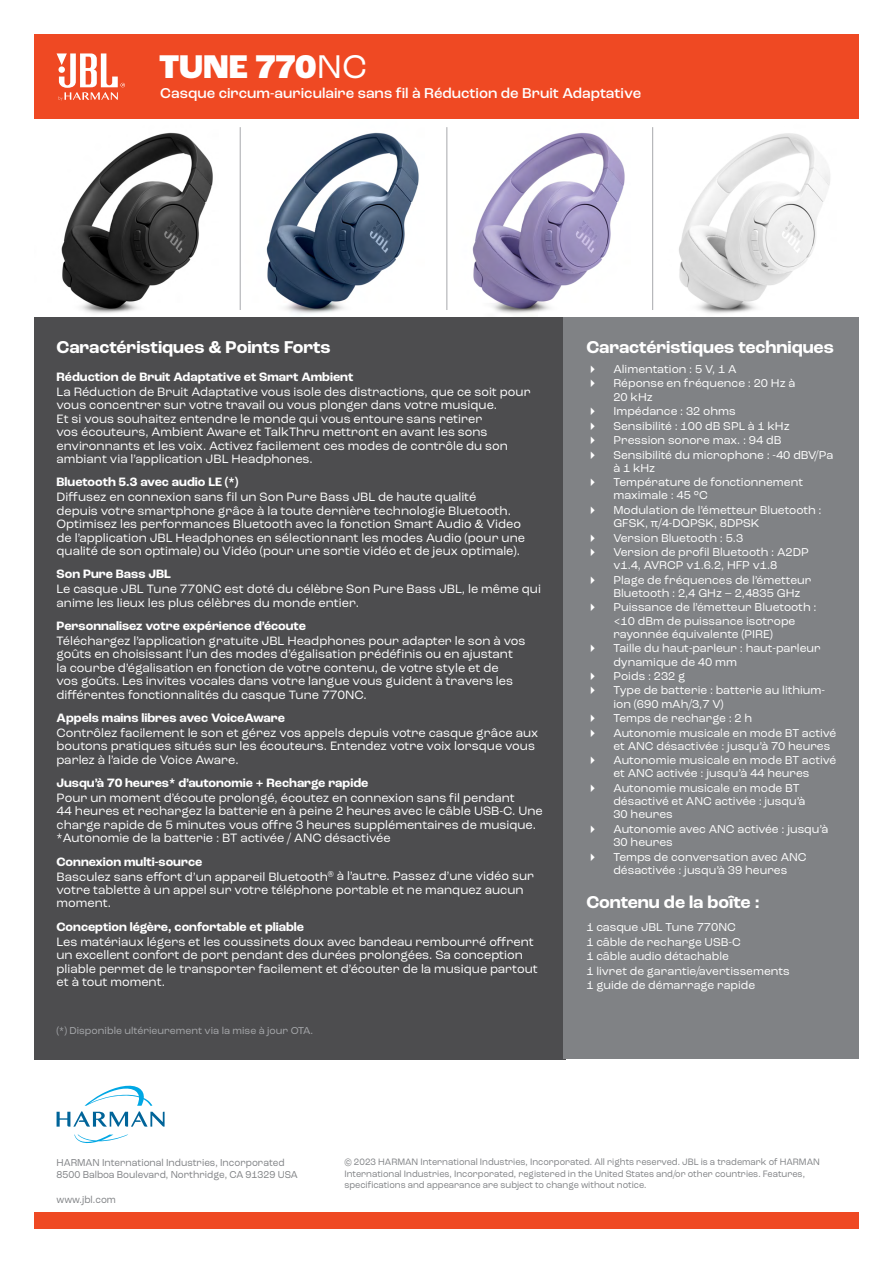
<style>
.page{position:relative;width:893px;height:1263px;background:#fff}
.page>*{position:absolute;margin:0;border:0;box-sizing:border-box;transform-origin:0 0}
.t1{font:800 34.5px "Roc Grotesk";color:#fff}
.t2{font:700 18px "Roc Grotesk";color:#fff}
.t3{font:500 15px "Roc Grotesk";color:#fff}
.t4{font:12.75px/13.5px "Roc Grotesk";color:#fff}
.t5{font:700 12.75px "Roc Grotesk";color:#fff}
.t6{font:12px/14.4px "Roc Grotesk";color:#fff}
.t7{font:10.5px/12.6px "Roc Grotesk";color:#808285;scale:.94 1}
.t8{font:10.5px "Roc Grotesk";color:#a7a9ac}
.t9{font:9.75px/11.7px "Roc Grotesk";color:#808285;scale:.94 1}
.s1{font-weight:400}
.s2{font-weight:700}
</style>
<div class="page">
<div style="left:34px;top:1213px;width:825px;height:16px;background:#ef4923"></div>
<div style="left:34px;top:317px;width:532px;height:742px;background:#4d4d4f"></div>
<div style="left:564px;top:317px;width:295px;height:742px;background:#808285"></div>
<svg style="left:74px;top:1134px;width:54px;height:9px"></svg>
<svg style="left:57px;top:1085px;width:108px;height:42px"></svg>
<div style="left:34px;top:34px;width:825px;height:85px;background:#ef4923"></div>
<svg style="left:57px;top:53px;width:68px;height:48px"></svg>
<img style="left:61px;top:127px;width:769px;height:187px">
<hr style="left:240px;top:127px;width:1px;height:183px;background:#a7a9ac">
<hr style="left:446px;top:127px;width:1px;height:183px;background:#a7a9ac">
<hr style="left:652px;top:127px;width:1px;height:183px;background:#a7a9ac">
<h1 class="t1" style="left:159px;top:45px;width:210px">TUNE 770<span class="s1">NC</span></h1>
<p class="t3" style="left:160px;top:84px;width:482px">Casque circum-auriculaire sans fil à Réduction de Bruit Adaptative</p>
<h2 class="t2" style="left:57px;top:336px;width:276px">Caractéristiques &amp; Points Forts</h2>
<p class="t5" style="left:57px;top:369px;width:298px">Réduction de Bruit Adaptative et Smart Ambient</p>
<p class="t4" style="left:57px;top:385px;width:476px">La Réduction de Bruit Adaptative vous isole des distractions, que ce soit pour vous concentrer sur votre travail ou vous plonger dans votre musique.<br>Et si vous souhaitez entendre le monde qui vous entoure sans retirer<br>vos écouteurs, Ambient Aware et TalkThru mettront en avant les sons environnants et les voix. Activez facilement ces modes de contrôle du son ambiant via l’application JBL Headphones.</p>
<p class="t5" style="left:57px;top:474px;width:184px">Bluetooth 5.3 avec audio LE (*)</p>
<p class="t4" style="left:57px;top:490px;width:470px">Diffusez en connexion sans fil un Son Pure Bass JBL de haute qualité<br>depuis votre smartphone grâce à la toute dernière technologie Bluetooth.<br>Optimisez les performances Bluetooth avec la fonction Smart Audio &amp; Video de l’application JBL Headphones en sélectionnant les modes Audio (pour une qualité de son optimale) ou Vidéo (pour une sortie vidéo et de jeux optimale).</p>
<p class="t5" style="left:57px;top:566px;width:116px">Son Pure Bass JBL</p>
<p class="t4" style="left:57px;top:582px;width:486px">Le casque JBL Tune 770NC est doté du célèbre Son Pure Bass JBL, le même qui anime les lieux les plus célèbres du monde entier.</p>
<p class="t5" style="left:57px;top:618px;width:251px">Personnalisez votre expérience d’écoute</p>
<p class="t4" style="left:57px;top:634px;width:470px">Téléchargez l’application gratuite JBL Headphones pour adapter le son à vos goûts en choisissant l’un des modes d’égalisation prédéfinis ou en ajustant la courbe d’égalisation en fonction de votre contenu, de votre style et de<br>vos goûts. Les invites vocales dans votre langue vous guident à travers les différentes fonctionnalités du casque Tune 770NC.</p>
<p class="t5" style="left:57px;top:710px;width:230px">Appels mains libres avec VoiceAware</p>
<p class="t4" style="left:57px;top:726px;width:483px">Contrôlez facilement le son et gérez vos appels depuis votre casque grâce aux boutons pratiques situés sur les écouteurs. Entendez votre voix lorsque vous parlez à l’aide de Voice Aware.</p>
<p class="t5" style="left:57px;top:775px;width:313px">Jusqu’à 70 heures* d’autonomie + Recharge rapide</p>
<p class="t4" style="left:57px;top:791px;width:488px">Pour un moment d’écoute prolongé, écoutez en connexion sans fil pendant<br>44 heures et rechargez la batterie en à peine 2 heures avec le câble USB-C. Une charge rapide de 5 minutes vous offre 3 heures supplémentaires de musique. *Autonomie de la batterie : BT activée / ANC désactivée</p>
<p class="t4" style="left:57px;top:854px;width:479px;line-height:14.9px"><span class="s2">Connexion multi-source<br></span>Basculez sans effort d’un appareil Bluetooth<sup>®</sup> à l’autre. Passez d’une vidéo sur</p>
<p class="t4" style="left:57px;top:883px;width:469px">votre tablette à un appel sur votre téléphone portable et ne manquez aucun moment.</p>
<p class="t5" style="left:57px;top:919px;width:249px">Conception légère, confortable et pliable</p>
<p class="t4" style="left:57px;top:934px;width:483px">Les matériaux légers et les coussinets doux avec bandeau rembourré offrent un excellent confort de port pendant des durées prolongées. Sa conception pliable permet de le transporter facilement et d’écouter de la musique partout et à tout moment.</p>
<p class="t8" style="left:57px;top:1024px;width:258px">(*) Disponible ultérieurement via la mise à jour OTA.</p>
<h2 class="t2" style="left:586px;top:336px;width:249px">Caractéristiques techniques</h2>
<p class="t6" style="left:613px;top:362px;width:184px">Alimentation : 5 V, 1 A<br>Réponse en fréquence : 20 Hz à</p>
<p class="t6" style="left:613px;top:389px;width:221px">20 kHz<br>Impédance : 32 ohms<br>Sensibilité : 100 dB SPL à 1 kHz<br>Pression sonore max. : 94 dB<br>Sensibilité du microphone : -40 dBV/Pa</p>
<p class="t6" style="left:613px;top:461px;width:191px">à 1 kHz<br>Température de fonctionnement</p>
<p class="t6" style="left:613px;top:488px;width:210px">maximale : 45 °C<br>Modulation de l’émetteur Bluetooth :</p>
<p class="t6" style="left:613px;top:516px;width:197px">GFSK, π/4-DQPSK, 8DPSK<br>Version Bluetooth : 5.3<br>Version de profil Bluetooth : A2DP</p>
<p class="t6" style="left:613px;top:558px;width:199px">v1.4, AVRCP v1.6.2, HFP v1.8<br>Plage de fréquences de l’émetteur</p>
<p class="t6" style="left:613px;top:586px;width:205px">Bluetooth : 2,4 GHz – 2,4835 GHz<br>Puissance de l’émetteur Bluetooth :</p>
<p class="t6" style="left:613px;top:614px;width:183px;line-height:13.2px">&lt;10 dBm de puissance isotrope rayonnée équivalente (PIRE)</p>
<p class="t6" style="left:613px;top:642px;width:209px;line-height:13.2px">Taille du haut-parleur : haut-parleur dynamique de 40 mm</p>
<p class="t6" style="left:613px;top:669px;width:213px">Poids : 232 g<br>Type de batterie : batterie au lithium-</p>
<p class="t6" style="left:613px;top:696px;width:225px">ion (690 mAh/3,7 V)<br>Temps de recharge : 2 h<br>Autonomie musicale en mode BT activé</p>
<p class="t6" style="left:613px;top:739px;width:225px">et ANC désactivée : jusqu’à 70 heures<br>Autonomie musicale en mode BT activé</p>
<p class="t6" style="left:613px;top:766px;width:197px">et ANC activée : jusqu’à 44 heures<br>Autonomie musicale en mode BT</p>
<p class="t6" style="left:613px;top:795px;width:194px;line-height:13.2px">désactivé et ANC activée : jusqu’à<br>30 heures</p>
<p class="t6" style="left:613px;top:822px;width:216px;line-height:13.2px">Autonomie avec ANC activée : jusqu’à<br>30 heures</p>
<p class="t6" style="left:613px;top:850px;width:195px;line-height:13.2px">Temps de conversation avec ANC désactivée : jusqu’à 39 heures</p>
<h2 class="t2" style="left:586px;top:891px;width:175px">Contenu de la boîte :</h2>
<p class="t6" style="left:586px;top:920px;width:205px">1 casque JBL Tune 770NC<br>1 câble de recharge USB-C<br>1 câble audio détachable<br>1 livret de garantie/avertissements<br>1 guide de démarrage rapide</p>
<p class="t7" style="left:57px;top:1156px;width:258px">HARMAN International Industries, Incorporated<br>8500 Balboa Boulevard, Northridge, CA 91329 USA</p>
<p class="t7" style="left:57px;top:1193px;width:65px">www.jbl.com</p>
<p class="t9" style="left:344px;top:1156px;width:507px">© 2023 HARMAN International Industries, Incorporated. All rights reserved. JBL is a trademark of HARMAN<br>International Industries, Incorporated, registered in the United States and/or other countries. Features, specifications and appearance are subject to change without notice.</p>
</div>
